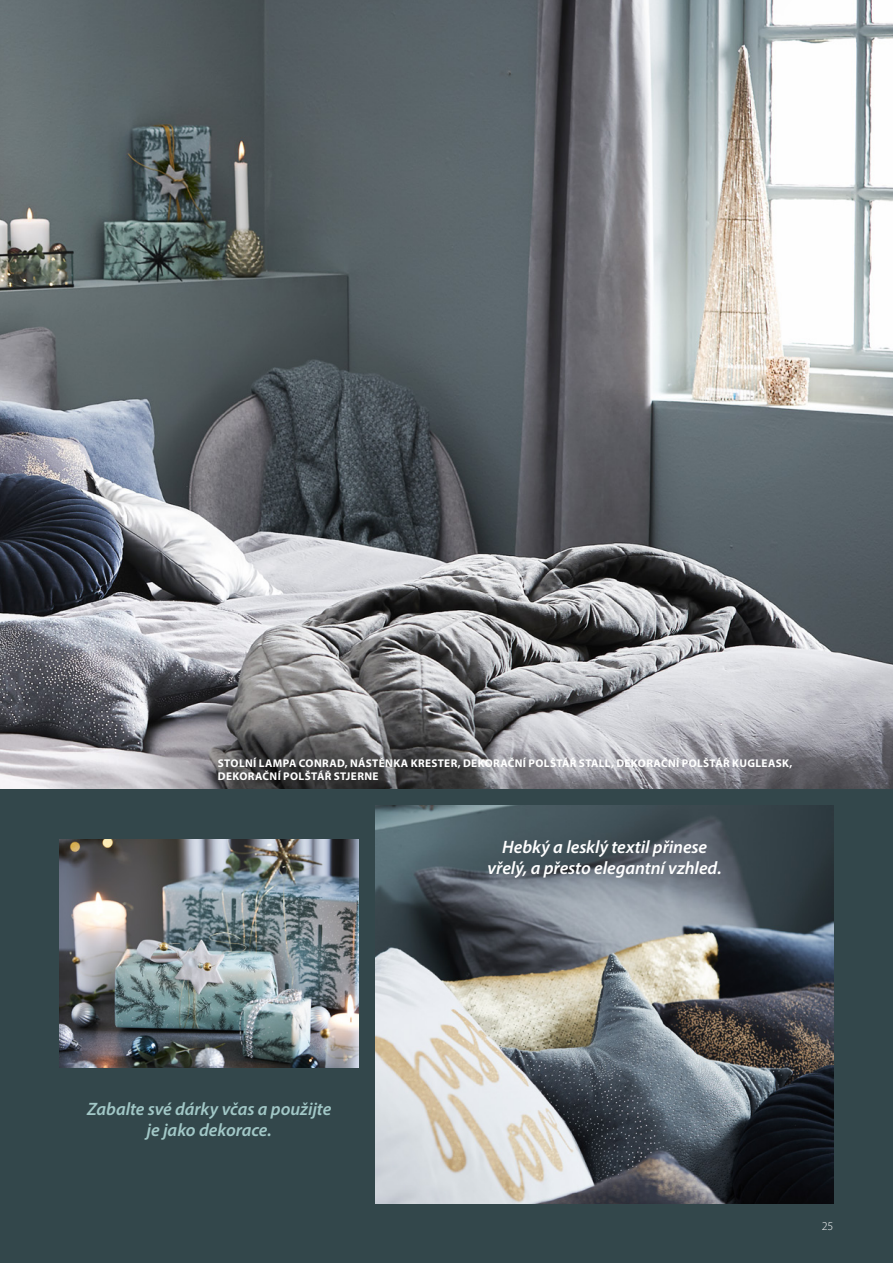
<style>
.page{position:relative;width:893px;height:1263px;background:#fff}
.page>*{position:absolute;margin:0;border:0;box-sizing:border-box;transform-origin:0 0}
.Tip01{font:italic 600 18px/21px "Myriad Pro";letter-spacing:-.005em;color:#fff;text-align:center}
.Tip01-2{font:italic 600 18px/21px "Myriad Pro";letter-spacing:-.005em;color:#a2c8c7;text-align:center}
.t1{font:300 12px "Myriad Pro";color:#fff}
.Promotiondescriptio{font:700 11.25px/13.5px "Myriad Pro";letter-spacing:.03em;color:#fff}
</style>
<div class="page">
<div style="left:0;top:789px;width:893px;height:474px;background:#33474b"></div>
<img style="left:0;top:0;width:893px;height:789px">
<img style="left:376px;top:806px;width:457px;height:397px">
<img style="left:60px;top:840px;width:299px;height:227px">
<p class="Promotiondescriptio" style="left:218px;top:756px;width:576px">STOLNÍ LAMPA CONRAD, NÁSTĚNKA KRESTER, DEKORAČNÍ POLŠTÁŘ STALL, DEKORAČNÍ POLŠTÁŘ KUGLEASK,<br>DEKORAČNÍ POLŠTÁŘ STJERNE</p>
<p class="Tip01" style="left:488px;top:836px;width:236px">Hebký a lesklý textil přinese vřelý, a přesto elegantní vzhled.</p>
<p class="Tip01-2" style="left:87px;top:1098px;width:246px">Zabalte své dárky včas a použijte je jako dekorace.</p>
<p class="t1" style="left:822px;top:1219px;width:13px">25</p>
</div>
